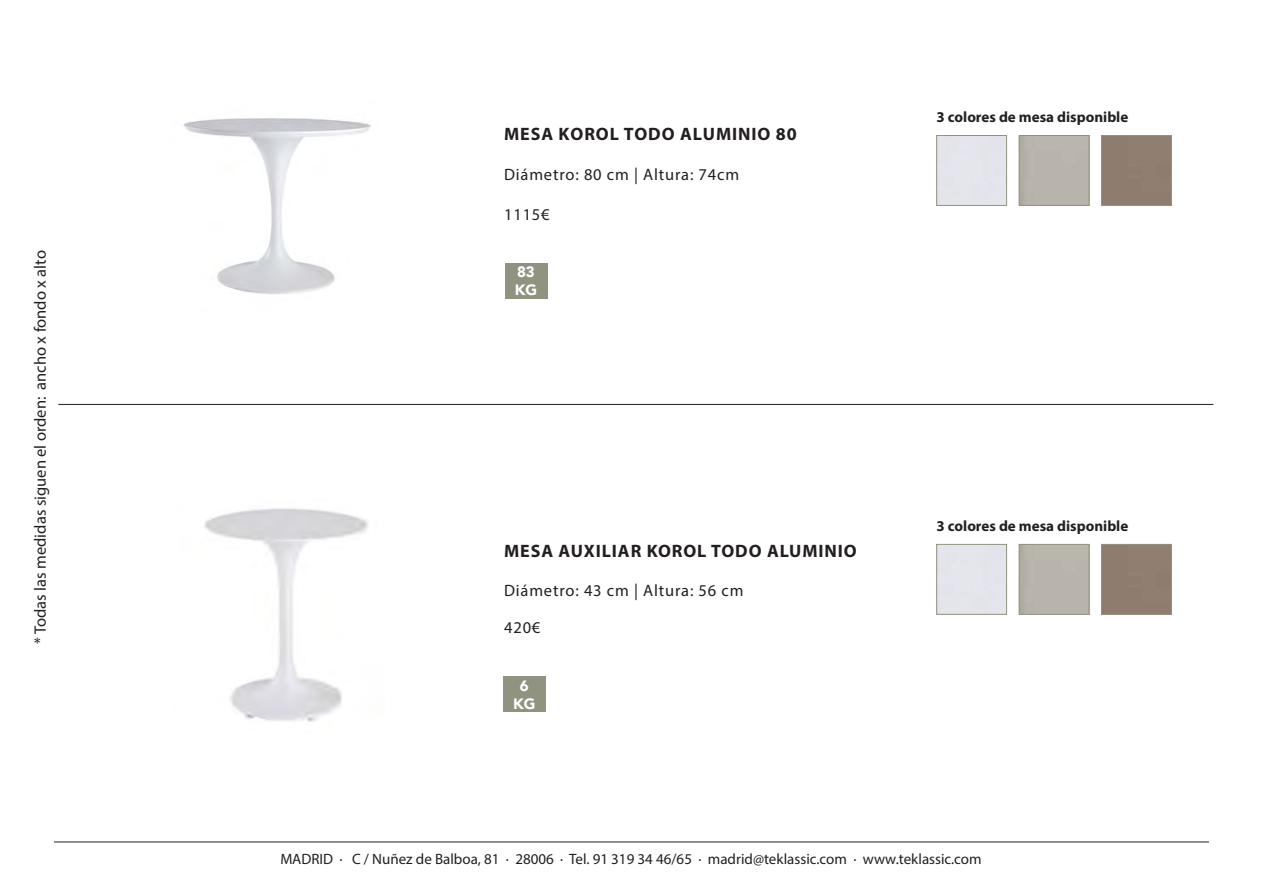
<style>
.page{position:relative;width:1263px;height:893px;background:#fff}
.page>*{position:absolute;margin:0;border:0;box-sizing:border-box;transform-origin:0 0}
.t1{font:700 18px "Myriad Pro";letter-spacing:.05em;color:#231f20}
.t2{font:16.5px "Myriad Pro";letter-spacing:.05em;color:#231f20}
.t3{font:16.5px "Myriad Pro";color:#231f20}
.t4{font:15px "Myriad Pro";color:#231f20}
.t5{font:700 15px "Myriad Pro";color:#231f20}
.t6{font:900 15px "Avenir";color:#fff}
</style>
<div class="page">
<hr style="left:58px;top:404px;width:1155px;height:1px;background:#231f20">
<div style="left:504px;top:676px;width:42px;height:35px;background:#919381"></div>
<hr style="left:54px;top:842px;width:1155px;height:1px;background:#231f20">
<div style="left:936px;top:135px;width:71px;height:71px;border:1px solid #919381"></div>
<div style="left:1019px;top:135px;width:70px;height:71px;border:1px solid #919381"></div>
<img style="left:183px;top:118px;width:188px;height:176px">
<div style="left:505px;top:263px;width:42px;height:36px;background:#919381"></div>
<div style="left:1101px;top:135px;width:70px;height:71px;border:1px solid #919381"></div>
<div style="left:936px;top:544px;width:71px;height:70px;border:1px solid #919381"></div>
<div style="left:1019px;top:544px;width:70px;height:70px;border:1px solid #919381"></div>
<div style="left:1101px;top:544px;width:70px;height:70px;border:1px solid #919381"></div>
<img style="left:204px;top:508px;width:164px;height:214px">
<p class="t3" style="left:30px;top:644px;width:395px;rotate:-90deg">* Todas las medidas siguen el orden: ancho x fondo x alto</p>
<p class="t1" style="left:504px;top:122px;width:294px">MESA KOROL TODO ALUMINIO 80</p>
<p class="t2" style="left:504px;top:164px;width:236px">Diámetro: 80 cm | Altura: 74cm</p>
<p class="t2" style="left:504px;top:204px;width:47px">1115€</p>
<p class="t6" style="left:517px;top:259px;width:19px">83</p>
<p class="t6" style="left:515px;top:277px;width:24px">KG</p>
<p class="t5" style="left:936px;top:107px;width:193px">3 colores de mesa disponible</p>
<p class="t1" style="left:504px;top:539px;width:354px">MESA AUXILIAR KOROL TODO ALUMINIO</p>
<p class="t2" style="left:504px;top:580px;width:241px">Diámetro: 43 cm | Altura: 56 cm</p>
<p class="t2" style="left:504px;top:617px;width:38px">420€</p>
<p class="t6" style="left:520px;top:672px;width:10px">6</p>
<p class="t6" style="left:513px;top:690px;width:24px">KG</p>
<p class="t5" style="left:936px;top:516px;width:193px">3 colores de mesa disponible</p>
<p class="t4" style="left:280px;top:849px;width:703px">MADRID · C / Nuñez de Balboa, 81 · 28006 · Tel. 91 319 34 46/65 · madrid@teklassic.com · www.teklassic.com</p>
</div>
